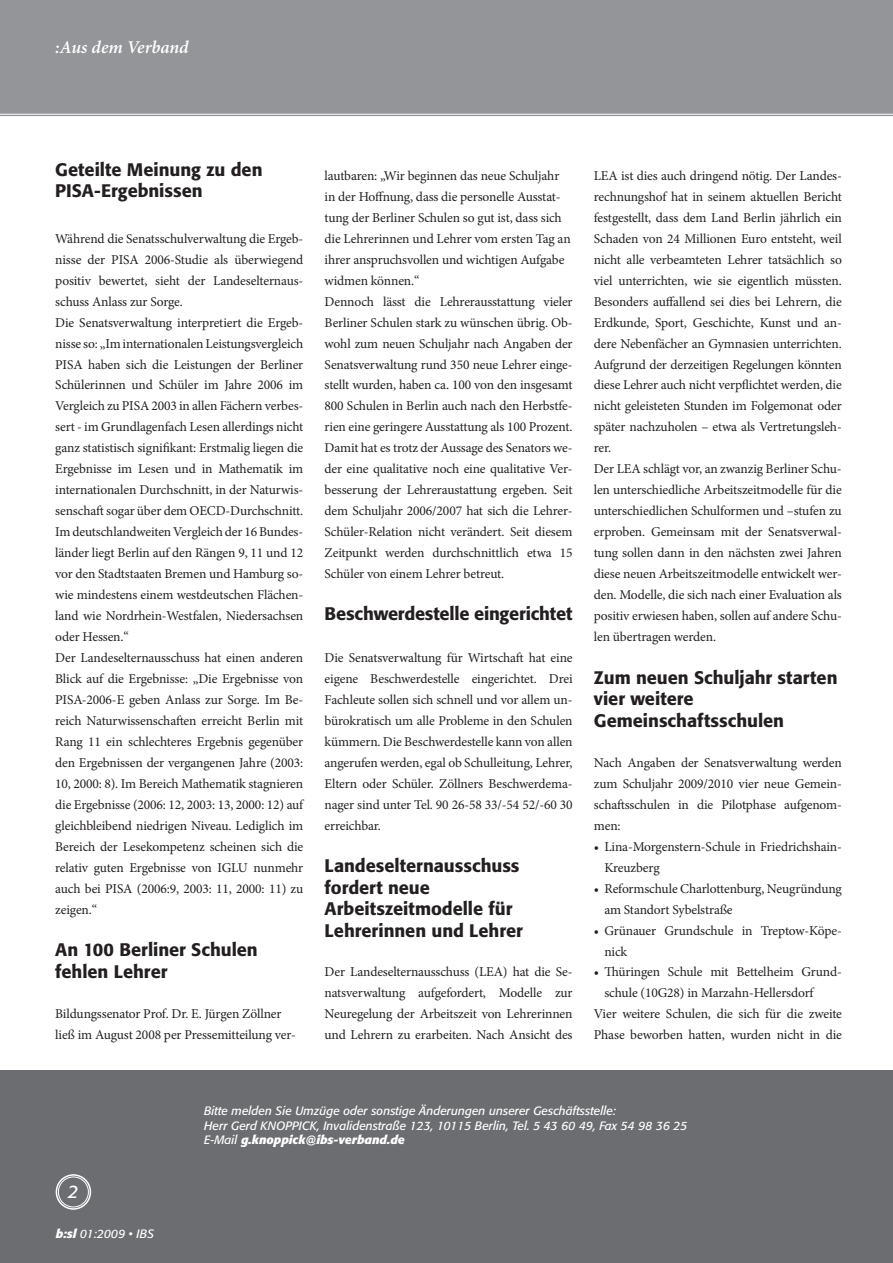
<style>
.page{position:relative;width:893px;height:1263px;background:#fff}
.page>*{position:absolute;margin:0;border:0;box-sizing:border-box;transform-origin:0 0}
.t1{font:500 18px/21.6px "Formata";color:#231f20}
.t2{font:italic 600 18px "Minion Pro";letter-spacing:-.005em;color:#fff}
.t3{font:italic 18px "Formata";color:#fff}
.t4{font:13.5px/21px "Minion Pro";letter-spacing:-.01em;color:#231f20}
.t5{font:italic 12px/14.4px "Formata";color:#fff}
.s1{font-weight:700}
</style>
<div class="page">
<svg style="left:0;top:115px;width:893px;height:1px"></svg>
<div style="left:0;top:0;width:893px;height:115px;background:#939598"></div>
<div style="left:0;top:1070px;width:893px;height:193px;background:#6c6d70"></div>
<div style="left:56px;top:1174px;width:35px;height:36px;border:2px solid #fff;border-radius:50%"></div>
<div style="left:58px;top:1177px;width:31px;height:30px;border:1px solid #fff;border-radius:50%"></div>
<h1 class="t2" style="left:55px;top:35px;width:135px">:Aus dem Verband</h1>
<h1 class="t1" style="left:55px;top:159px;width:209px">Geteilte Meinung zu den<br>PISA-Ergebnissen</h1>
<p class="t4" style="left:55px;top:228px;width:250px">Während die Senatsschulverwaltung die Ergeb&shy;nisse der PISA 2006-Studie als überwiegend positiv bewertet, sieht der Landeselternaus&shy;schuss Anlass zur Sorge.<br>Die Senatsverwaltung interpretiert die Ergeb&shy;nisse so: „IminternationalenLeistungsvergleich PISA haben sich die Leistungen der Berliner Schülerinnen und Schüler im Jahre 2006 im Vergleich zu PISA 2003 in allen Fächern verbes&shy;sert - im Grundlagenfach Lesen allerdings nicht ganz statistisch signifikant: Erstmalig liegen die Ergebnisse im Lesen und in Mathematik im internationalen Durchschnitt, in der Naturwis&shy;senschaft sogar über dem OECD-Durchschnitt.<br>Im deutschlandweitenVergleich der 16Bundes&shy;länder liegt Berlin auf den Rängen 9, 11 und 12 vor den Stadtstaaten Bremen und Hamburg so&shy;wie mindestens einem westdeutschen Flächen&shy;land wie Nordrhein-Westfalen, Niedersachsen oder Hessen.“<br>Der Landeselternausschuss hat einen anderen Blick auf die Ergebnisse: „Die Ergebnisse von PISA-2006-E geben Anlass zur Sorge. Im Be&shy;reich Naturwissenschaften erreicht Berlin mit Rang 11 ein schlechteres Ergebnis gegenüber den Ergebnissen der vergangenen Jahre (2003:<br>10, 2000: 8). Im Bereich Mathematik stagnieren die Ergebnisse (2006: 12, 2003: 13, 2000: 12) auf gleichbleibend niedrigen Niveau. Lediglich im Bereich der Lesekompetenz scheinen sich die relativ guten Ergebnisse von IGLU nunmehr auch bei PISA (2006:9, 2003: 11, 2000: 11) zu zeigen.“</p>
<h1 class="t1" style="left:55px;top:939px;width:204px">An 100 Berliner Schulen fehlen Lehrer</h1>
<p class="t4" style="left:55px;top:1004px;width:242px">Bildungssenator Prof. Dr. E. Jürgen Zöllner ließ im August 2008 per Pressemitteilung ver-</p>
<p class="t4" style="left:324px;top:165px;width:250px">lautbaren: „Wir beginnen das neue Schuljahr in der Hoffnung, dass die personelle Ausstat&shy;tung der Berliner Schulen so gut ist, dass sich die Lehrerinnen und Lehrer vom ersten Tag an ihrer anspruchsvollen und wichtigen Aufgabe widmen können.“<br>Dennoch lässt die Lehrerausstattung vieler Berliner Schulen stark zu wünschen übrig. Ob&shy;wohl zum neuen Schuljahr nach Angaben der Senatsverwaltung rund 350 neue Lehrer einge&shy;stellt wurden, haben ca. 100 von den insgesamt 800 Schulen in Berlin auch nach den Herbstfe&shy;rien eine geringere Ausstattung als 100 Prozent.<br>Damit hat es trotz der Aussage des Senators we&shy;der eine qualitative noch eine qualitative Ver&shy;besserung der Lehreraustattung ergeben. Seit dem Schuljahr 2006/2007 hat sich die Lehrer-Schüler-Relation nicht verändert. Seit diesem Zeitpunkt werden durchschnittlich etwa 15<br>Schüler von einem Lehrer betreut.</p>
<h1 class="t1" style="left:325px;top:603px;width:249px">Beschwerdestelle eingerichtet</h1>
<p class="t4" style="left:325px;top:647px;width:250px;text-align:justify">Die Senatsverwaltung für Wirtschaft hat eine eigene Beschwerdestelle eingerichtet. Drei Fachleute sollen sich schnell und vor allem un&shy;bürokratisch um alle Probleme in den Schulen kümmern. Die Beschwerdestelle kann von allen angerufen werden, egal ob Schulleitung, Lehrer, Eltern oder Schüler. Zöllners Beschwerdema&shy;nager sind unter Tel. 90 26-58 33/-54 52/-60 30 erreichbar.</p>
<h1 class="t1" style="left:325px;top:855px;width:200px">Landeselternausschuss fordert neue<br>Arbeitszeitmodelle für<br>Lehrerinnen und Lehrer</h1>
<p class="t4" style="left:325px;top:962px;width:250px;text-align:justify">Der Landeselternausschuss (LEA) hat die Se&shy;natsverwaltung aufgefordert, Modelle zur Neuregelung der Arbeitszeit von Lehrerinnen und Lehrern zu erarbeiten. Nach Ansicht des</p>
<p class="t4" style="left:594px;top:165px;width:250px">LEA ist dies auch dringend nötig. Der Landes&shy;rechnungshof hat in seinem aktuellen Bericht festgestellt, dass dem Land Berlin jährlich ein Schaden von 24 Millionen Euro entsteht, weil nicht alle verbeamteten Lehrer tatsächlich so viel unterrichten, wie sie eigentlich müssten.<br>Besonders auffallend sei dies bei Lehrern, die Erdkunde, Sport, Geschichte, Kunst und an&shy;dere Nebenfächer an Gymnasien unterrichten.<br>Aufgrund der derzeitigen Regelungen könnten diese Lehrer auch nicht verpflichtet werden, die nicht geleisteten Stunden im Folgemonat oder später nachzuholen – etwa als Vertretungsleh&shy;rer.<br>Der LEA schlägt vor, an zwanzig Berliner Schu&shy;len unterschiedliche Arbeitszeitmodelle für die unterschiedlichen Schulformen und –stufen zu erproben. Gemeinsam mit der Senatsverwal&shy;tung sollen dann in den nächsten zwei Jahren diese neuen Arbeitszeitmodelle entwickelt wer&shy;den. Modelle, die sich nach einer Evaluation als positiv erwiesen haben, sollen auf andere Schu&shy;len übertragen werden.</p>
<h1 class="t1" style="left:594px;top:666px;width:245px">Zum neuen Schuljahr starten vier weitere<br>Gemeinschaftsschulen</h1>
<p class="t4" style="left:594px;top:752px;width:250px;text-align:justify">Nach Angaben der Senatsverwaltung werden zum Schuljahr 2009/2010 vier neue Gemein&shy;schaftsschulen in die Pilotphase aufgenom&shy;men:</p>
<p class="t4" style="left:604px;top:836px;width:239px;text-indent:-11px">• Lina-Morgenstern-Schule in Friedrichshain-<br>Kreuzberg</p>
<p class="t4" style="left:604px;top:878px;width:239px;text-indent:-11px">• Reformschule Charlottenburg, Neugründung am Standort Sybelstraße</p>
<p class="t4" style="left:604px;top:920px;width:239px;text-indent:-11px">• Grünauer Grundschule in Treptow-Köpe&shy;nick</p>
<p class="t4" style="left:594px;top:962px;width:250px">• Thüringen Schule mit Bettelheim Grund-</p>
<p class="t4" style="left:604px;top:983px;width:211px">schule (10G28) in Marzahn-Hellersdorf</p>
<p class="t4" style="left:594px;top:1004px;width:250px">Vier weitere Schulen, die sich für die zweite</p>
<p class="t4" style="left:594px;top:1025px;width:250px">Phase beworben hatten, wurden nicht in die</p>
<h1 class="t3" style="left:68px;top:1181px;width:12px">2</h1>
<p class="t5" style="left:56px;top:1227px;width:100px"><span class="s1">b:sl</span> 01:2009 • IBS</p>
<p class="t5" style="left:204px;top:1104px;width:485px">Bitte melden Sie Umzüge oder sonstige Änderungen unserer Geschäftsstelle:<br>Herr Gerd KNOPPICK, Invalidenstraße 123, 10115 Berlin, Tel. 5 43 60 49, Fax 54 98 36 25<br>E-Mail <span class="s1">g.knoppick@ibs-verband.de</span></p>
</div>
